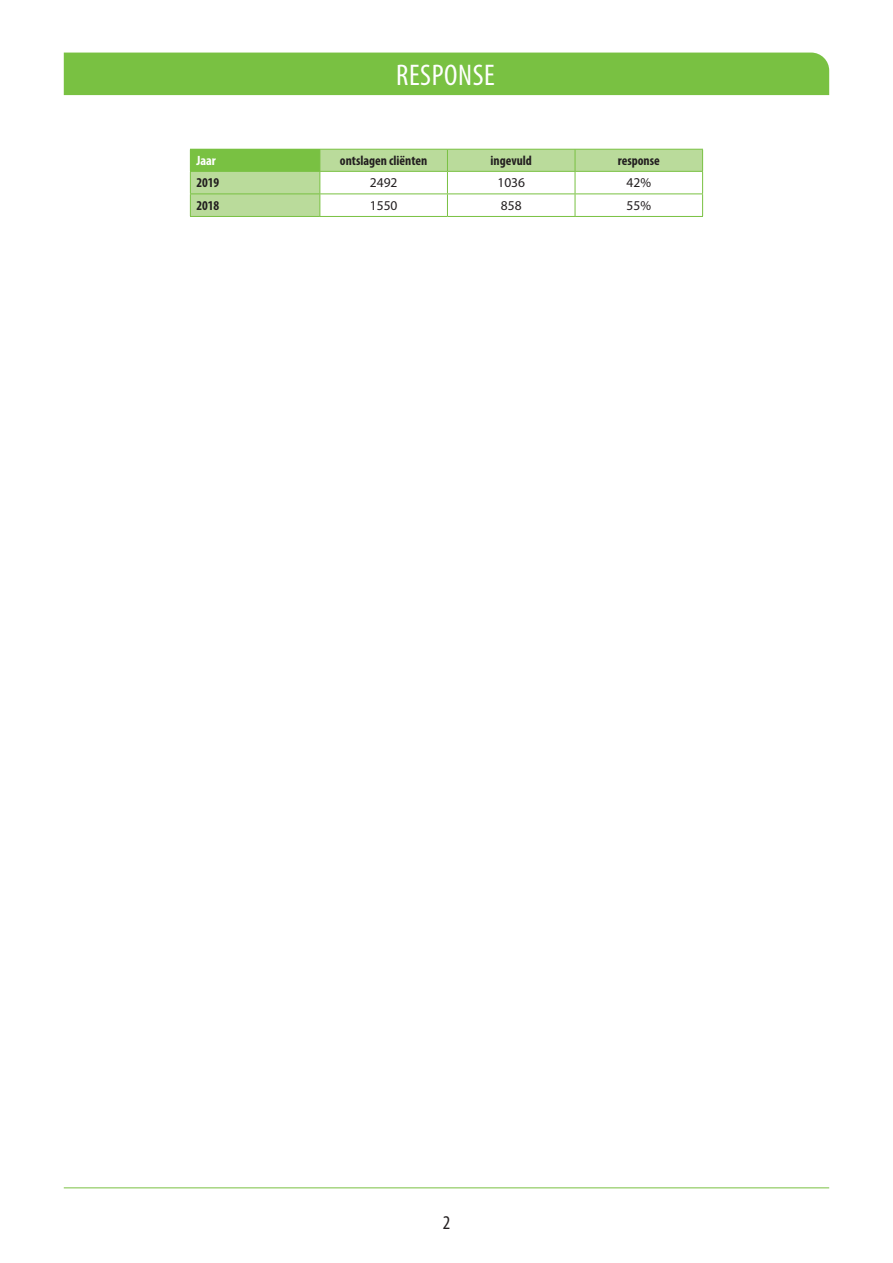
<style>
.page{position:relative;width:893px;height:1263px;background:#fff}
.page>*{position:absolute;margin:0;border:0;box-sizing:border-box;transform-origin:0 0}
.t1{font:condensed 30px "Myriad Pro";letter-spacing:.02em;color:#fff}
.t2{font:condensed 19.5px "Myriad Pro";color:#231f20}
.t3{font:700 condensed 13.5px "Myriad Pro";color:#231f20}
.t4{font:13.5px "Myriad Pro";color:#231f20}
.t5{font:700 condensed 13.5px "Myriad Pro";color:#fff}
</style>
<div class="page">
<hr style="left:64px;top:1187px;width:765px;height:1px;background:#79c142">
<div style="left:64px;top:53px;width:765px;height:42px;background:#79c142"></div>
<svg style="left:190px;top:149px;width:513px;height:67px"></svg>
<hr style="left:190px;top:216px;width:130px;height:1px;background:#79c142">
<hr style="left:320px;top:216px;width:127px;height:1px;background:#79c142">
<hr style="left:447px;top:216px;width:128px;height:1px;background:#79c142">
<hr style="left:575px;top:216px;width:128px;height:1px;background:#79c142">
<h1 class="t1" style="left:396px;top:57px;width:100px">RESPONSE</h1>
<p class="t5" style="left:196px;top:152px;width:21px">Jaar</p>
<p class="t3" style="left:340px;top:152px;width:89px">ontslagen cliënten</p>
<p class="t3" style="left:491px;top:152px;width:43px">ingevuld</p>
<p class="t3" style="left:618px;top:152px;width:44px">response</p>
<p class="t3" style="left:196px;top:175px;width:25px">2019</p>
<p class="t4" style="left:370px;top:175px;width:29px">2492</p>
<p class="t4" style="left:497px;top:175px;width:29px">1036</p>
<p class="t4" style="left:627px;top:175px;width:26px">42%</p>
<p class="t3" style="left:196px;top:197px;width:25px">2018</p>
<p class="t4" style="left:370px;top:197px;width:29px">1550</p>
<p class="t4" style="left:501px;top:197px;width:22px">858</p>
<p class="t4" style="left:627px;top:197px;width:26px">55%</p>
<h2 class="t2" style="left:443px;top:1210px;width:9px">2</h2>
</div>
